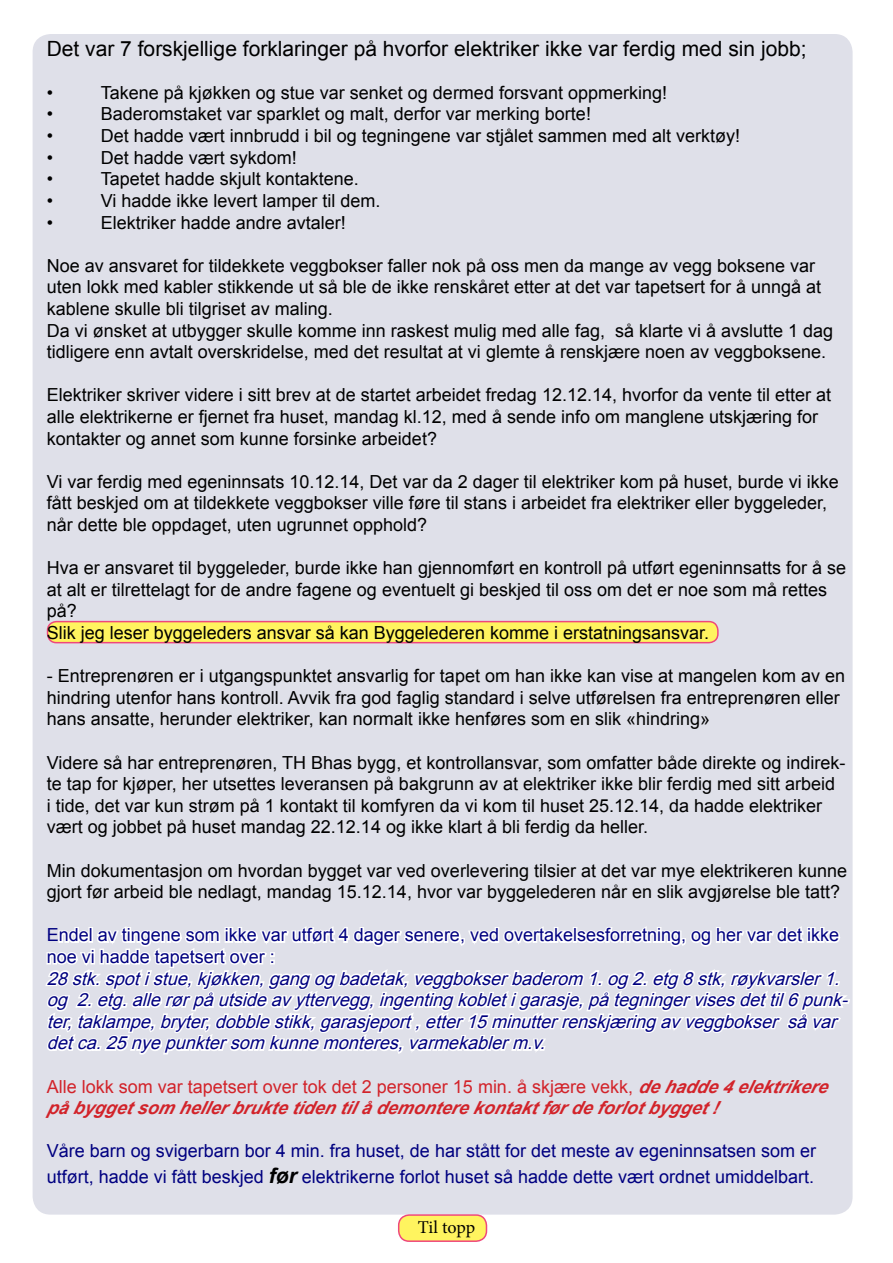
<style>
.page{position:relative;width:893px;height:1263px;background:#fff}
.page>*{position:absolute;margin:0;border:0;box-sizing:border-box;transform-origin:0 0}
.t1{font:21px "Arial";color:#000}
.t2{font:18px/21.6px "Arial";color:#000}
.t3{font:italic 18px/21.6px "Arial";color:#000080}
.t4{font:18px/21.6px "Arial";color:#000080}
.t5{font:italic 700 18px/21.6px "Arial";color:#d2232a}
.t6{font:18px "Minion Pro";letter-spacing:-.01em;color:#000}
.s1{font-weight:400;font-style:normal}
.s2{font-weight:700;font-style:italic;font-size:21px;color:#000}
</style>
<div class="page">
<div style="left:33px;top:34px;width:820px;height:1180px;background:#dfe0e9;border-radius:18px"></div>
<div style="left:48px;top:622px;width:670px;height:21px;background:#fff45f;border-radius:9px"></div>
<div style="left:47px;top:621px;width:672px;height:22px;border:2px solid #ef477c;border-radius:9px"></div>
<div style="left:399px;top:1215px;width:87px;height:26px;background:#fff45f;border-radius:10px"></div>
<div style="left:398px;top:1214px;width:89px;height:28px;border:2px solid #ef477c;border-radius:10px"></div>
<svg style="left:45px;top:926px;width:805px;height:129px"></svg>
<p class="t1" style="left:47px;top:35px;width:761px">Det var 7 forskjellige forklaringer på hvorfor elektriker ikke var ferdig med sin jobb;</p>
<p class="t2" style="left:47px;top:82px;width:8px">•</p>
<p class="t2" style="left:101px;top:82px;width:568px">Takene på kjøkken og stue var senket og dermed forsvant oppmerking!</p>
<p class="t2" style="left:47px;top:104px;width:8px">•</p>
<p class="t2" style="left:101px;top:104px;width:492px">Baderomstaket var sparklet og malt, derfor var merking borte!</p>
<p class="t2" style="left:47px;top:125px;width:8px">•</p>
<p class="t2" style="left:101px;top:125px;width:641px">Det hadde vært innbrudd i bil og tegningene var stjålet sammen med alt verktøy!</p>
<p class="t2" style="left:47px;top:147px;width:8px">•</p>
<p class="t2" style="left:101px;top:147px;width:198px">Det hadde vært sykdom!</p>
<p class="t2" style="left:47px;top:168px;width:8px">•</p>
<p class="t2" style="left:101px;top:168px;width:260px">Tapetet hadde skjult kontaktene.</p>
<p class="t2" style="left:47px;top:190px;width:8px">•</p>
<p class="t2" style="left:101px;top:190px;width:281px">Vi hadde ikke levert lamper til dem.</p>
<p class="t2" style="left:47px;top:212px;width:8px">•</p>
<p class="t2" style="left:101px;top:212px;width:247px">Elektriker hadde andre avtaler!</p>
<p class="t2" style="left:47px;top:255px;width:788px">Noe av ansvaret for tildekkete veggbokser faller nok på oss men da mange av vegg boksene var uten lokk med kabler stikkende ut så ble de ikke renskåret etter at det var tapetsert for å unngå at kablene skulle bli tilgriset av maling.<br>Da vi ønsket at utbygger skulle komme inn raskest mulig med alle fag, så klarte vi å avslutte 1 dag tidligere enn avtalt overskridelse, med det resultat at vi glemte å renskjære noen av veggboksene.</p>
<p class="t2" style="left:47px;top:384px;width:786px">Elektriker skriver videre i sitt brev at de startet arbeidet fredag 12.12.14, hvorfor da vente til etter at alle elektrikerne er fjernet fra huset, mandag kl.12, med å sende info om manglene utskjæring for kontakter og annet som kunne forsinke arbeidet?</p>
<p class="t2" style="left:47px;top:471px;width:794px">Vi var ferdig med egeninnsats 10.12.14, Det var da 2 dager til elektriker kom på huset, burde vi ikke fått beskjed om at tildekkete veggbokser ville føre til stans i arbeidet fra elektriker eller byggeleder, når dette ble oppdaget, uten ugrunnet opphold?</p>
<p class="t2" style="left:47px;top:557px;width:801px">Hva er ansvaret til byggeleder, burde ikke han gjennomført en kontroll på utført egeninnsatts for å se at alt er tilrettelagt for de andre fagene og eventuelt gi beskjed til oss om det er noe som må rettes på?<br>Slik jeg leser byggeleders ansvar så kan Byggelederen komme i erstatningsansvar.</p>
<p class="t2" style="left:47px;top:665px;width:800px">- Entreprenøren er i utgangspunktet ansvarlig for tapet om han ikke kan vise at mangelen kom av en hindring utenfor hans kontroll. Avvik fra god faglig standard i selve utførelsen fra entreprenøren eller hans ansatte, herunder elektriker, kan normalt ikke henføres som en slik «hindring»</p>
<p class="t2" style="left:47px;top:752px;width:800px">Videre så har entreprenøren, TH Bhas bygg, et kontrollansvar, som omfatter både direkte og indirek&shy;te tap for kjøper, her utsettes leveransen på bakgrunn av at elektriker ikke blir ferdig med sitt arbeid<br>i tide, det var kun strøm på 1 kontakt til komfyren da vi kom til huset 25.12.14, da hadde elektriker vært og jobbet på huset mandag 22.12.14 og ikke klart å bli ferdig da heller.</p>
<p class="t2" style="left:47px;top:860px;width:802px">Min dokumentasjon om hvordan bygget var ved overlevering tilsier at det var mye elektrikeren kunne gjort før arbeid ble nedlagt, mandag 15.12.14, hvor var byggelederen når en slik avgjørelse ble tatt?</p>
<p class="t4" style="left:47px;top:924px;width:794px">Endel av tingene som ikke var utført 4 dager senere, ved overtakelsesforretning, og her var det ikke noe vi hadde tapetsert over :</p>
<p class="t3" style="left:47px;top:968px;width:808px">28stk.spotistue,kjøkken,gangogbadetak,veggbokserbaderom 1.og2.etg8stk,røykvarsler1. og 2.etg.allerørpåutsideavyttervegg,ingentingkobletigarasje,påtegningervisesdettil6punk&shy;ter,taklampe,bryter,dobblestikk,garasjeport,etter15minutterrenskjæringavveggbokser såvar detca.25nyepunktersom kunnemonteres,varmekablerm.v.</p>
<p class="t5" style="left:47px;top:1076px;width:789px"><span class="s1">Alle lokk som var tapetsert over tok det 2 personer 15 min. å skjære vekk,</span> dehadde4elektrikere påbyggetsom hellerbruktetidentilådemonterekontaktførdeforlotbygget!</p>
<p class="t4" style="left:47px;top:1139px;width:771px;line-height:25.2px">Våre barn og svigerbarn bor 4 min. fra huset, de har stått for det meste av egeninnsatsen som er utført, hadde vi fått beskjed <span class="s2">før</span> elektrikerne forlot huset så hadde dette vært ordnet umiddelbart.</p>
<p class="t6" style="left:418px;top:1215px;width:59px">Til topp</p>
</div>
